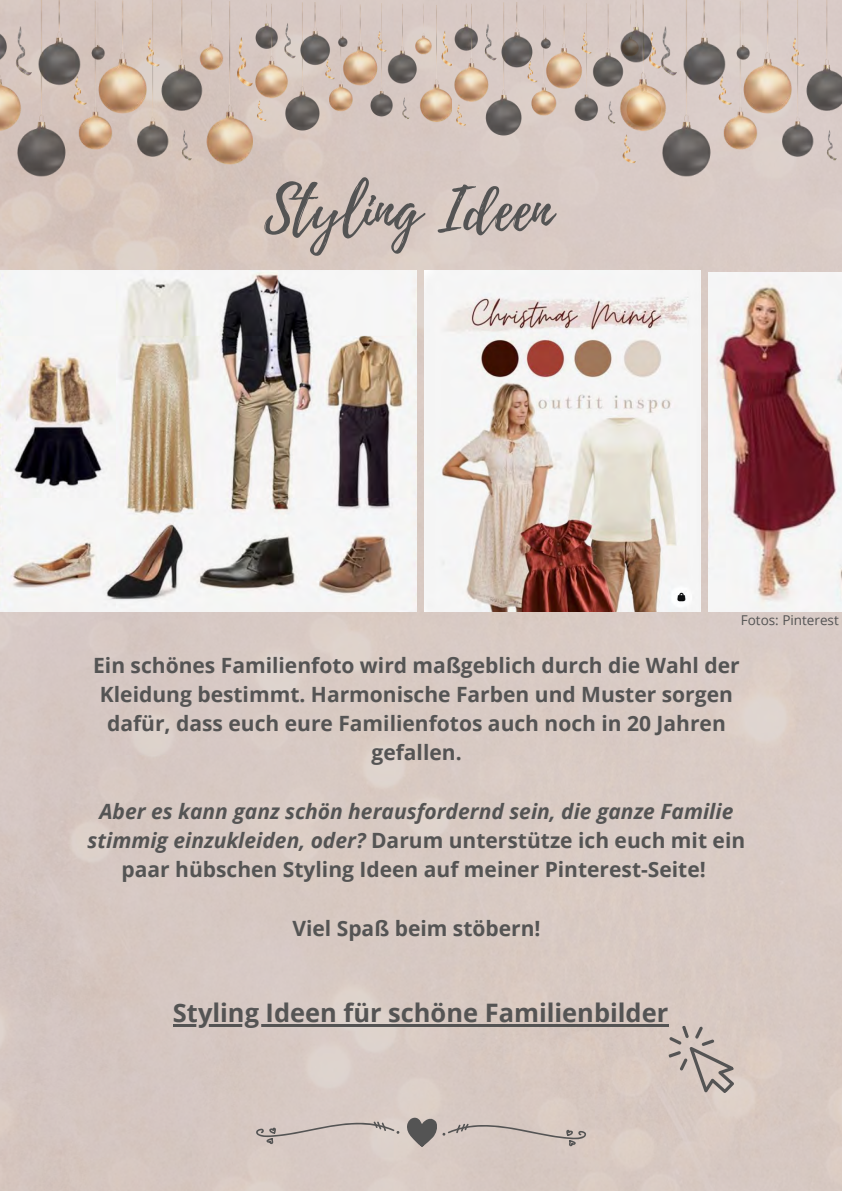
<style>
.page{position:relative;width:842px;height:1191px;background:#fff}
.page>*{position:absolute;margin:0;border:0;box-sizing:border-box;transform-origin:0 0}
.t1{font:59.4px "Playlist Script";color:#545454}
.t2{font:700 25.4px "Open Sans";color:#545454}
.t3{font:700 21px/29.2px "Open Sans";color:#545454;text-align:center}
.t4{font:italic 700 21px/29.2px "Open Sans";color:#545454;text-align:center}
.t5{font:13.5px "Open Sans";color:#545454}
.s1{font-style:normal}
</style>
<div class="page">
<div style="left:0;top:0;width:842px;height:1190px;background:#d8c9c3"></div>
<svg style="left:255px;top:1113px;width:144px;height:31px;background:#cec1bc"></svg>
<svg style="left:406px;top:1117px;width:181px;height:30px;background:#c0b5af"></svg>
<img style="left:0;top:0;width:252px;height:176px">
<img style="left:452px;top:3px;width:166px;height:132px">
<img style="left:253px;top:3px;width:199px;height:127px">
<img style="left:618px;top:0;width:224px;height:176px">
<svg style="left:668px;top:1025px;width:72px;height:74px;background:#c6b9b2"></svg>
<img style="left:0;top:271px;width:416px;height:340px">
<img style="left:424px;top:271px;width:277px;height:340px">
<img style="left:708px;top:272px;width:134px;height:339px">
<hr style="left:173px;top:1023px;width:496px;height:3px;background:#545454">
<h1 class="t1" style="left:264px;top:167px;width:289px">Styling Ideen</h1>
<p class="t5" style="left:741px;top:610px;width:100px">Fotos: Pinterest</p>
<p class="t3" style="left:93px;top:649px;width:648px">Ein schönes Familienfoto wird maßgeblich durch die Wahl der Kleidung bestimmt. Harmonische Farben und Muster sorgen dafür, dass euch eure Familienfotos auch noch in 20 Jahren gefallen.</p>
<p class="t4" style="left:88px;top:796px;width:659px">Aber es kann ganz schön herausfordernd sein, die ganze Familie stimmig einzukleiden, oder? <span class="s1">Darum unterstütze ich euch mit ein paar hübschen Styling Ideen auf meiner Pinterest-Seite!</span></p>
<p class="t3" style="left:292px;top:913px;width:250px">Viel Spaß beim stöbern!</p>
<p class="t2" style="left:173px;top:994px;width:497px">Styling Ideen für schöne Familienbilder</p>
</div>
